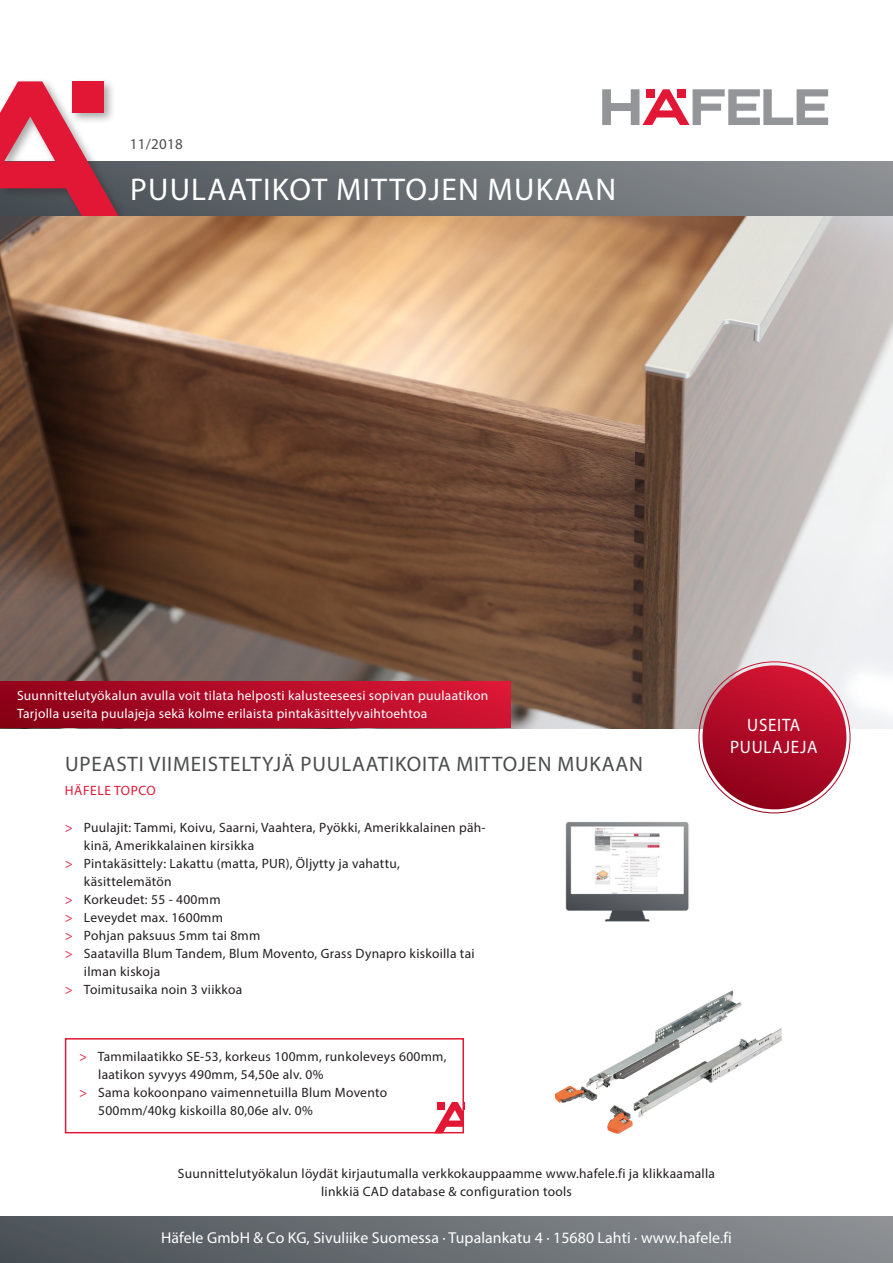
<style>
.page{position:relative;width:893px;height:1263px;background:#fff}
.page>*{position:absolute;margin:0;border:0;box-sizing:border-box;transform-origin:0 0}
.t1{font:31.5px "Myriad Pro";letter-spacing:.04em;color:#fff}
.Headline_14pt_Grau2{font:21px "Myriad Pro";letter-spacing:.04em;color:#4b4c4d}
.t2{font:18px "Myriad Pro";letter-spacing:.04em;color:#fff;scale:.95 1}
.t3{font:15.9px "Myriad Pro";letter-spacing:.005em;color:#fff}
.t4{font:15px "Myriad Pro";letter-spacing:.02em;color:#4b4c4d}
.fliesstext_9pt_75bol{font:13.5px/18px "Myriad Pro";letter-spacing:.02em;color:#231f20}
.fliesstext_9pt_45l_b{font:13.5px/18px "Myriad Pro";letter-spacing:.02em;color:#fff}
.Subline_9pt_Rot_1{font:13.5px "Myriad Pro";letter-spacing:.04em;color:#e21736}
.s1{color:#e21736}
</style>
<div class="page">
<svg style="left:130px;top:162px;width:763px;height:55px;background:#707478"></svg>
<svg style="left:602px;top:89px;width:226px;height:36px"></svg>
<div style="left:0;top:77px;width:130px;height:152px;background:#231f20;opacity:.4"></div>
<svg style="left:0;top:81px;width:119px;height:136px"></svg>
<div style="left:0;top:1216px;width:893px;height:47px;background:linear-gradient(to right,#4c5358,#8c8f93)"></div>
<img style="left:0;top:217px;width:893px;height:511px">
<div style="left:0;top:682px;width:510px;height:46px;background:linear-gradient(to right,#8a0017,#d51535)"></div>
<svg style="left:698px;top:661px;width:152px;height:152px"></svg>
<div style="left:702px;top:665px;width:144px;height:144px;background:linear-gradient(to bottom,#d31837,#8f0119);border-radius:72px"></div>
<img style="left:565px;top:821px;width:124px;height:101px">
<img style="left:554px;top:990px;width:228px;height:144px">
<div style="left:65px;top:1038px;width:399px;height:95px;border:2px solid #e21736"></div>
<svg style="left:434px;top:1102px;width:30px;height:31px"></svg>
<p class="t4" style="left:130px;top:135px;width:55px">11/2018</p>
<h1 class="t1" style="left:130px;top:170px;width:488px">PUULAATIKOT MITTOJEN MUKAAN</h1>
<p class="fliesstext_9pt_45l_b" style="left:17px;top:687px;width:473px">Suunnittelutyökalun avulla voit tilata helposti kalusteeseesi sopivan puulaatikon<br>Tarjolla useita puulajeja sekä kolme erilaista pintakäsittelyvaihtoehtoa</p>
<p class="Headline_14pt_Grau2" style="left:65px;top:751px;width:580px">UPEASTI VIIMEISTELTYJÄ PUULAATIKOITA MITTOJEN MUKAAN</p>
<p class="Subline_9pt_Rot_1" style="left:65px;top:782px;width:92px">HÄFELE TOPCO</p>
<p class="fliesstext_9pt_75bol" style="left:84px;top:818px;width:403px;text-indent:-19px"><span class="s1">&gt;</span> Puulajit: Tammi, Koivu, Saarni, Vaahtera, Pyökki, Amerikkalainen päh&shy;kinä, Amerikkalainen kirsikka</p>
<p class="fliesstext_9pt_75bol" style="left:84px;top:854px;width:317px;text-indent:-19px"><span class="s1">&gt;</span> Pintakäsittely: Lakattu (matta, PUR), Öljytty ja vahattu, käsittelemätön</p>
<p class="fliesstext_9pt_75bol" style="left:65px;top:890px;width:157px"><span class="s1">&gt;</span> Korkeudet: 55 - 400mm</p>
<p class="fliesstext_9pt_75bol" style="left:65px;top:908px;width:160px"><span class="s1">&gt;</span> Leveydet max. 1600mm</p>
<p class="fliesstext_9pt_75bol" style="left:65px;top:926px;width:197px"><span class="s1">&gt;</span> Pohjan paksuus 5mm tai 8mm</p>
<p class="fliesstext_9pt_75bol" style="left:84px;top:944px;width:392px;text-indent:-19px"><span class="s1">&gt;</span> Saatavilla Blum Tandem, Blum Movento, Grass Dynapro kiskoilla tai ilman kiskoja</p>
<p class="fliesstext_9pt_75bol" style="left:65px;top:980px;width:179px"><span class="s1">&gt;</span> Toimitusaika noin 3 viikkoa</p>
<p class="t2" style="left:747px;top:714px;width:57px">USEITA</p>
<p class="t2" style="left:730px;top:735px;width:93px">PUULAJEJA</p>
<p class="fliesstext_9pt_75bol" style="left:98px;top:1048px;width:350px;text-indent:-19px"><span class="s1">&gt;</span> Tammilaatikko SE-53, korkeus 100mm, runkoleveys 600mm, laatikon syvyys 490mm, 54,50e alv. 0%</p>
<p class="fliesstext_9pt_75bol" style="left:98px;top:1084px;width:290px;text-indent:-19px"><span class="s1">&gt;</span> Sama kokoonpano vaimennetuilla Blum Movento<br>500mm/40kg kiskoilla 80,06e alv. 0%</p>
<p class="fliesstext_9pt_75bol" style="left:178px;top:1165px;width:539px">Suunnittelutyökalun löydät kirjautumalla verkkokauppaamme www.hafele.fi ja klikkaamalla</p>
<p class="fliesstext_9pt_75bol" style="left:321px;top:1183px;width:252px">linkkiä CAD database &amp; configuration tools</p>
<p class="t3" style="left:161px;top:1228px;width:572px">Häfele GmbH &amp; Co KG, Sivuliike Suomessa · Tupalankatu 4 · 15680 Lahti · www.hafele.fi</p>
</div>
